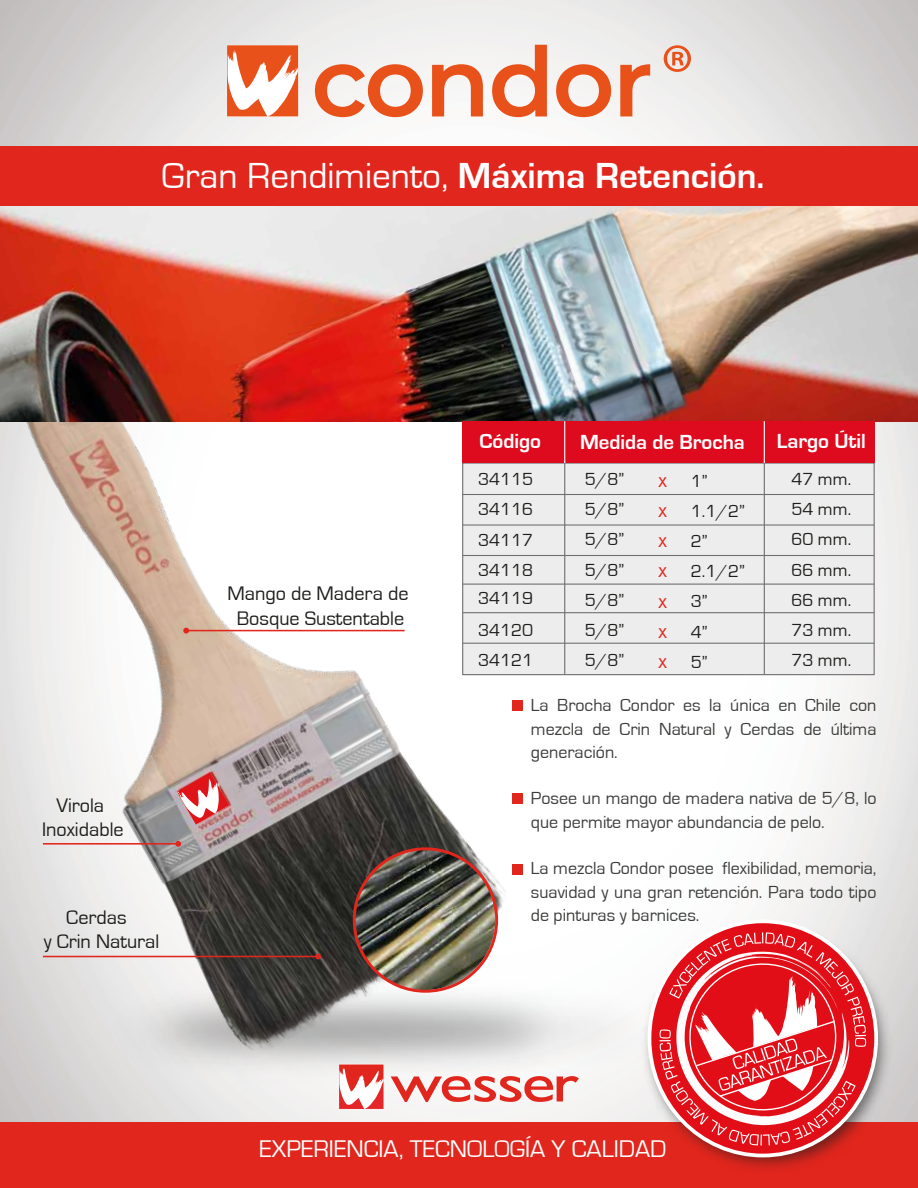
<style>
.page{position:relative;width:918px;height:1188px;background:#fff}
.page>*{position:absolute;margin:0;border:0;box-sizing:border-box;transform-origin:0 0}
.t1{font:37.35px "Eurostile";color:#fff}
.t2{font:24.9px "Eurostile";color:#fff}
.t3{font:700 21px "Eurostile";color:#fff}
.t4{font:21px/30.2px "Eurostile";color:#e1261d;text-align:justify}
.t5{font:20.25px/24.3px "Eurostile";color:#1d1d1b;text-align:center}
.t6{font:18px/23.2px "Eurostile";color:#3c3c3b;text-align:justify}
.t7{font:18px/30.2px "Eurostile";color:#1d1d1b;text-align:justify}
.s1{font-weight:700}
</style>
<div class="page">
<img style="left:0;top:0;width:918px;height:881px">
<div style="left:0;top:146px;width:918px;height:61px;background:#e1261d"></div>
<img style="left:0;top:102px;width:723px;height:1020px">
<svg style="left:177px;top:772px;width:52px;height:53px"></svg>
<img style="left:0;top:207px;width:918px;height:214px">
<div style="left:0;top:1122px;width:918px;height:66px;background:#e1261d"></div>
<hr style="left:186px;top:630px;width:219px;height:1px;background:#e1261d">
<svg style="left:183px;top:628px;width:6px;height:6px"></svg>
<hr style="left:43px;top:956px;width:275px;height:1px;background:#e1261d">
<svg style="left:315px;top:954px;width:6px;height:5px"></svg>
<hr style="left:43px;top:843px;width:135px;height:2px;background:#e1261d">
<svg style="left:175px;top:841px;width:6px;height:6px"></svg>
<div style="left:462px;top:462px;width:413px;height:213px;background:#ededed;border:1px solid #716f6f"></div>
<hr style="left:463px;top:612px;width:411px;height:1px;background:#706f6f">
<hr style="left:463px;top:643px;width:411px;height:1px;background:#706f6f">
<hr style="left:463px;top:584px;width:411px;height:1px;background:#706f6f">
<hr style="left:463px;top:555px;width:411px;height:1px;background:#706f6f">
<hr style="left:463px;top:524px;width:411px;height:2px;background:#706f6f">
<hr style="left:463px;top:494px;width:411px;height:1px;background:#706f6f">
<div style="left:462px;top:421px;width:413px;height:42px;background:#de0a1d"></div>
<hr style="left:564px;top:461px;width:1px;height:214px;background:#706f6f">
<hr style="left:764px;top:461px;width:1px;height:214px;background:#706f6f">
<hr style="left:564px;top:421px;width:1px;height:42px;background:#fff">
<hr style="left:764px;top:421px;width:1px;height:42px;background:#fff">
<img style="left:77px;top:959px;width:523px;height:141px">
<svg style="left:664px;top:45px;width:27px;height:27px"></svg>
<svg style="left:315px;top:64px;width:108px;height:53px"></svg>
<svg style="left:432px;top:64px;width:51px;height:52px"></svg>
<svg style="left:492px;top:45px;width:55px;height:72px"></svg>
<svg style="left:556px;top:64px;width:55px;height:53px"></svg>
<svg style="left:620px;top:64px;width:30px;height:52px"></svg>
<svg style="left:227px;top:45px;width:71px;height:71px"></svg>
<svg style="left:339px;top:1065px;width:45px;height:44px"></svg>
<svg style="left:391px;top:1076px;width:188px;height:26px"></svg>
<div style="left:513px;top:793px;width:10px;height:10px;background:#e1261d"></div>
<div style="left:513px;top:700px;width:10px;height:10px;background:#e1261d"></div>
<div style="left:513px;top:864px;width:10px;height:11px;background:#e1261d"></div>
<img style="left:600px;top:881px;width:318px;height:287px">
<svg style="left:649px;top:921px;width:227px;height:235px;fill:#e20e17"></svg>
<svg style="left:659px;top:932px;width:207px;height:214px"></svg>
<img style="left:354px;top:849px;width:141px;height:141px;border-radius:71px">
<div style="left:353px;top:847px;width:145px;height:146px;border:3px solid #e1261d;border-radius:50%"></div>
<h1 class="t1" style="left:162px;top:156px;width:604px">Gran Rendimiento, <span class="s1">Máxima Retención.</span></h1>
<p class="t5" style="left:42px;top:793px;width:83px">Virola<br>Inoxidable</p>
<p class="t5" style="left:44px;top:906px;width:117px">Cerdas<br>y Crin Natural</p>
<p class="t5" style="left:227px;top:582px;width:183px">Mango de Madera de<br>Bosque Sustentable</p>
<p class="t3" style="left:580px;top:430px;width:166px">Medida de Brocha</p>
<p class="t3" style="left:777px;top:430px;width:91px">Largo Útil</p>
<p class="t4" style="left:658px;top:465px;width:10px">x x x x x x x</p>
<p class="t6" style="left:531px;top:694px;width:347px">La Brocha Condor es la única en Chile con mezcla de Crin Natural y Cerdas de última generación.</p>
<p class="t6" style="left:531px;top:787px;width:347px">Posee un mango de madera nativa de 5/8, lo que permite mayor abundancia de pelo.</p>
<p class="t6" style="left:531px;top:857px;width:347px">La mezcla Condor posee flexibilidad, memoria, suavidad y una gran retención. Para todo tipo de pinturas y barnices.</p>
<p class="t3" style="left:480px;top:430px;width:63px">Código</p>
<p class="t7" style="left:478px;top:465px;width:57px">34115<br>34116<br>34117<br>34118<br>34119</p>
<p class="t7" style="left:478px;top:616px;width:57px">34120<br>34121</p>
<p class="t7" style="left:585px;top:464px;width:41px">5/8” 5/8” 5/8” 5/8” 5/8” 5/8” 5/8”</p>
<p class="t7" style="left:791px;top:464px;width:61px">47 mm.<br>54 mm.<br>60 mm.<br>66 mm.<br>66 mm.</p>
<p class="t7" style="left:691px;top:466px;width:56px;text-align:left">1”<br>1.1/2”<br>2”<br>2.1/2”<br>3”<br>4”<br>5”</p>
<p class="t7" style="left:791px;top:616px;width:61px">73 mm.<br>73 mm.</p>
<h2 class="t2" style="left:260px;top:1136px;width:408px">EXPERIENCIA, TECNOLOGÍA Y CALIDAD</h2>
</div>
